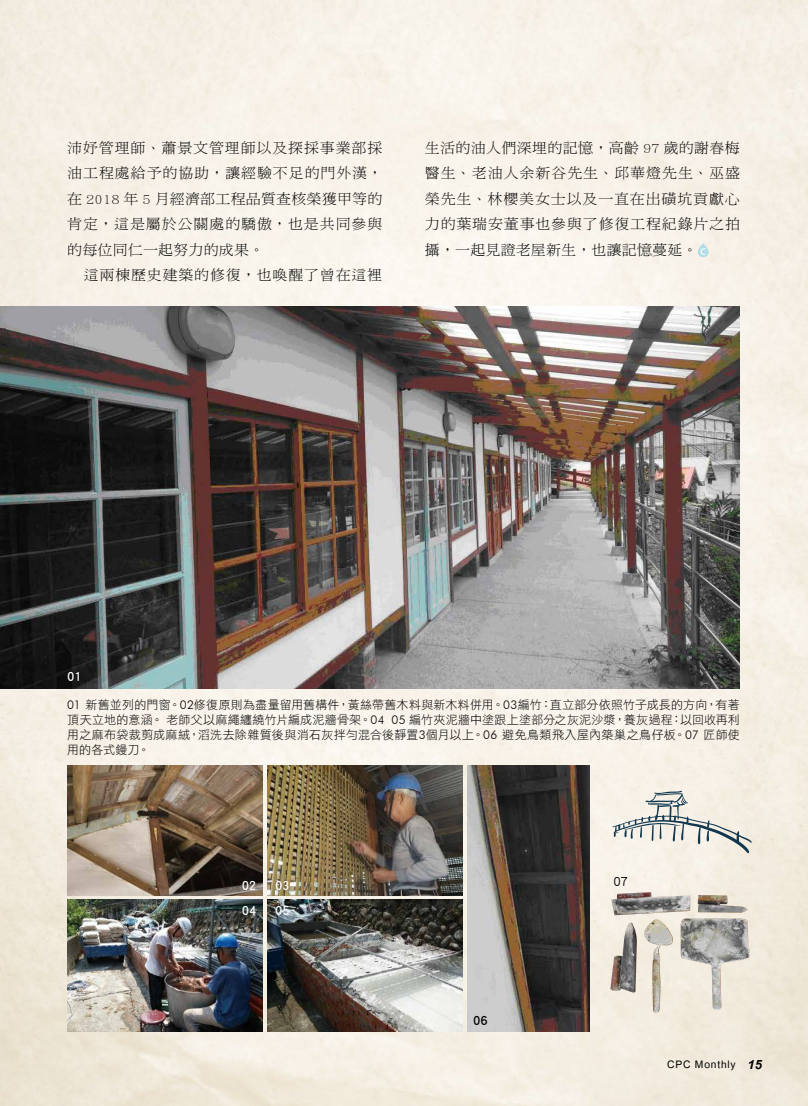
<style>
.page{position:relative;width:808px;height:1106px;background:#fff}
.page>*{position:absolute;margin:0;border:0;box-sizing:border-box;transform-origin:0 0}
.t1{font:14.4px "Utsaah";letter-spacing:.055em;color:#000}
.t2{font:14.25px/25.5px "DF Ming Std W3";letter-spacing:.05em;color:#000;text-align:justify;scale:1.05 1}
.t3{font:13.5px/25.3px "DF Hei Std W7";letter-spacing:-.02em;color:#fff}
.t4{font:13.5px "DF Hei Std W7";color:#000}
.t5{font:13.5px "DF Hei Std W5";color:#000}
.t6{font:12px/15px "DF Hei Std W3";letter-spacing:.02em;color:#000;text-align:justify}
.s1{font-family:"Futura BT";font-weight:300}
.s2{font-weight:700;font-style:italic;font-size:18px}
</style>
<div class="page">
<img style="left:0;top:0;width:808px;height:1106px">
<img style="left:0;top:306px;width:740px;height:382px">
<img style="left:67px;top:766px;width:196px;height:129px">
<img style="left:267px;top:766px;width:195px;height:129px">
<img style="left:67px;top:899px;width:196px;height:132px">
<img style="left:267px;top:899px;width:196px;height:132px">
<img style="left:467px;top:765px;width:123px;height:266px">
<svg style="left:698px;top:243px;width:11px;height:14px"></svg>
<svg style="left:700px;top:248px;width:5px;height:7px"></svg>
<img style="left:610px;top:892px;width:140px;height:121px">
<svg style="left:612px;top:790px;width:140px;height:63px;background:#dad9d3"></svg>
<p class="t2" style="left:67px;top:135px;width:302px">沛妤管理師、蕭景文管理師以及探採事業部採油工程處給予的協助，讓經驗不足的門外漢，在 2018 年 5 月經濟部工程品質查核榮獲甲等的肯定，這是屬於公關處的驕傲，也是共同參與的每位同仁一起努力的成果。</p>
<p class="t2" style="left:84px;top:262px;width:286px">這兩棟歷史建築的修復，也喚醒了曾在這裡</p>
<p class="t2" style="left:425px;top:135px;width:302px">生活的油人們深埋的記憶，高齡 97 歲的謝春梅醫生、老油人余新谷先生、邱華燈先生、巫盛榮先生、林櫻美女士以及一直在出磺坑貢獻心力的葉瑞安董事也參與了修復工程紀錄片之拍攝，一起見證老屋新生，也讓記憶蔓延。</p>
<p class="t3" style="left:67px;top:663px;width:15px">01</p>
<p class="t6" style="left:67px;top:696px;width:674px"><span class="s1">01</span> 新舊並列的門窗。<span class="s1">02</span>修復原則為盡量留用舊構件，黃絲帶舊木料與新木料併用。<span class="s1">03</span>編竹：直立部分依照竹子成長的方向，有著頂天立地的意涵。老師父以麻繩纏繞竹片編成泥牆骨架。<span class="s1">04 05</span> 編竹夾泥牆中塗跟上塗部分之灰泥沙漿，養灰過程：以回收再利用之麻布袋裁剪成麻絨，滔洗去除雜質後與消石灰拌勻混合後靜置<span class="s1">3</span>個月以上。<span class="s1">06</span> 避免鳥類飛入屋內築巢之鳥仔板。<span class="s1">07</span> 匠師使用的各式鏝刀。</p>
<p class="t3" style="left:242px;top:872px;width:16px">02<br>04</p>
<p class="t3" style="left:275px;top:872px;width:16px">03<br>05</p>
<p class="t4" style="left:473px;top:1012px;width:16px">06</p>
<p class="t5" style="left:613px;top:874px;width:16px">07</p>
<p class="t1" style="left:667px;top:1057px;width:96px">CPC Monthly <span class="s2">15</span></p>
</div>
